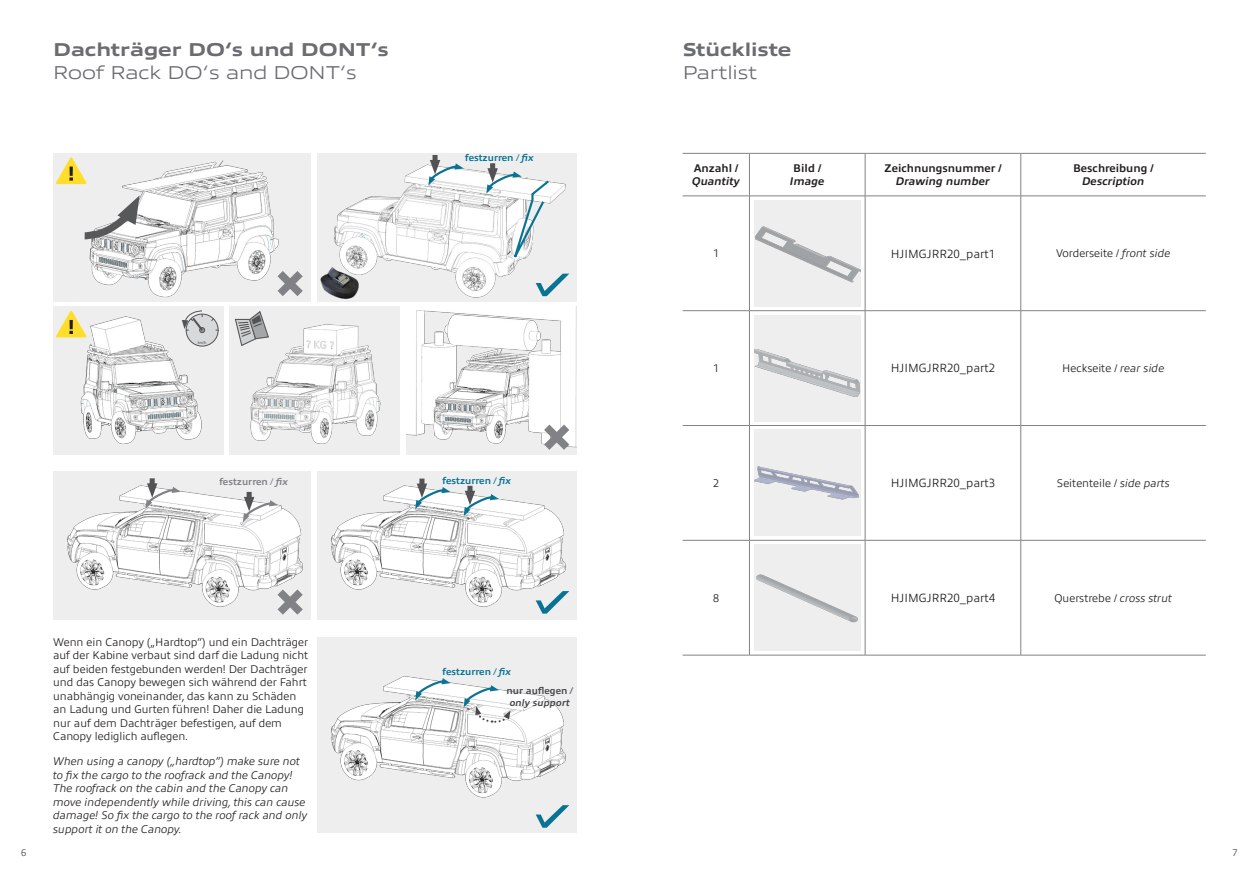
<style>
.page{position:relative;width:1259px;height:893px;background:#fff}
.page>*{position:absolute;margin:0;border:0;box-sizing:border-box;transform-origin:0 0}
.Heading_Kapitel{font:800 18.75px "Allumi Std Extended";letter-spacing:-.01em;color:#6b6c72}
.Heading_Kapitel-2{font:300 18.75px "Allumi Std Extended";letter-spacing:-.01em;color:#6b6c72}
.t1{font:300 12px "Allumi Std";color:#231f20}
.Bildunterschrift{font:300 11.25px/13.5px "Allumi Std";color:#231f20}
.Bildunterschrift-2{font:italic 300 11.25px/13.5px "Allumi Std";color:#231f20}
.Bildunterschrift-3{font:italic 700 11.25px/13.5px "Allumi Std";color:#231f20}
.Bildunterschrift-4{font:700 11.25px "Allumi Std";color:#231f20}
.t2{font:700 9.75px "Allumi Std";color:#087393}
.t3{font:700 9.75px "Allumi Std";color:#808285}
.t4{font:700 9.75px "Allumi Std";color:#47474c}
.t5{font:italic 700 9.75px "Allumi Std";color:#47474c}
.t6{font:300 9.75px "Allumi Std";color:#47474c}
.t7{font:4.05px "Arial";color:#535355}
.s1{font-weight:400;font-style:italic}
.s2{font-style:italic}
.s3{font-style:normal}
</style>
<div class="page">
<img style="left:230px;top:306px;width:170px;height:149px">
<svg style="left:234px;top:310px;width:36px;height:37px"></svg>
<img style="left:53px;top:306px;width:170px;height:149px">
<div style="left:186px;top:314px;width:32px;height:32px;background:#d8d9db;border-radius:50%"></div>
<div style="left:186px;top:314px;width:32px;height:32px;border:1px solid #535355;border-radius:50%"></div>
<svg style="left:182px;top:310px;width:36px;height:23px"></svg>
<svg style="left:56px;top:310px;width:31px;height:27px"></svg>
<img style="left:406px;top:310px;width:170px;height:145px">
<svg style="left:544px;top:425px;width:25px;height:25px"></svg>
<img style="left:53px;top:153px;width:257px;height:149px">
<svg style="left:56px;top:157px;width:31px;height:27px"></svg>
<svg style="left:277px;top:271px;width:26px;height:25px"></svg>
<svg style="left:78px;top:195px;width:62px;height:48px;background:#cbcccd"></svg>
<div style="left:317px;top:153px;width:259px;height:149px;background:#eeeeef"></div>
<img style="left:334px;top:155px;width:213px;height:143px">
<img style="left:320px;top:265px;width:40px;height:34px">
<div style="left:432px;top:155px;width:5px;height:10px;background:#535355"></div>
<div style="left:490px;top:163px;width:5px;height:10px;background:#535355"></div>
<svg style="left:428px;top:160px;width:36px;height:26px"></svg>
<svg style="left:486px;top:168px;width:83px;height:128px"></svg>
<img style="left:317px;top:471px;width:259px;height:149px">
<svg style="left:536px;top:591px;width:33px;height:23px"></svg>
<div style="left:419px;top:479px;width:5px;height:9px;background:#535355"></div>
<div style="left:467px;top:486px;width:5px;height:9px;background:#535355"></div>
<svg style="left:415px;top:484px;width:35px;height:25px"></svg>
<svg style="left:464px;top:491px;width:35px;height:25px"></svg>
<img style="left:53px;top:471px;width:257px;height:149px">
<svg style="left:277px;top:589px;width:26px;height:26px"></svg>
<div style="left:150px;top:478px;width:5px;height:10px;background:#535355"></div>
<div style="left:247px;top:492px;width:5px;height:10px;background:#535355"></div>
<svg style="left:146px;top:483px;width:35px;height:26px"></svg>
<svg style="left:243px;top:497px;width:35px;height:25px"></svg>
<img style="left:317px;top:637px;width:259px;height:196px">
<svg style="left:536px;top:805px;width:33px;height:23px"></svg>
<svg style="left:415px;top:678px;width:35px;height:22px"></svg>
<svg style="left:464px;top:685px;width:46px;height:39px"></svg>
<hr style="left:682px;top:153px;width:67px;height:1px;background:#808285">
<hr style="left:749px;top:153px;width:116px;height:1px;background:#808285">
<hr style="left:865px;top:153px;width:155px;height:1px;background:#808285">
<hr style="left:1020px;top:153px;width:185px;height:1px;background:#808285">
<hr style="left:682px;top:196px;width:67px;height:1px;background:#808285">
<hr style="left:749px;top:196px;width:116px;height:1px;background:#808285">
<hr style="left:865px;top:196px;width:155px;height:1px;background:#808285">
<hr style="left:1020px;top:196px;width:185px;height:1px;background:#808285">
<hr style="left:682px;top:310px;width:67px;height:1px;background:#808285">
<hr style="left:749px;top:310px;width:116px;height:1px;background:#808285">
<hr style="left:865px;top:310px;width:155px;height:1px;background:#808285">
<hr style="left:1020px;top:310px;width:185px;height:1px;background:#808285">
<hr style="left:682px;top:425px;width:67px;height:1px;background:#808285">
<hr style="left:749px;top:425px;width:116px;height:1px;background:#808285">
<hr style="left:865px;top:425px;width:155px;height:1px;background:#808285">
<hr style="left:1020px;top:425px;width:185px;height:1px;background:#808285">
<hr style="left:682px;top:540px;width:67px;height:1px;background:#808285">
<hr style="left:749px;top:540px;width:116px;height:1px;background:#808285">
<hr style="left:865px;top:540px;width:155px;height:1px;background:#808285">
<hr style="left:1020px;top:540px;width:185px;height:1px;background:#808285">
<hr style="left:682px;top:655px;width:67px;height:1px;background:#808285">
<hr style="left:749px;top:655px;width:116px;height:1px;background:#808285">
<hr style="left:865px;top:655px;width:155px;height:1px;background:#808285">
<hr style="left:1020px;top:655px;width:185px;height:1px;background:#808285">
<hr style="left:749px;top:154px;width:1px;height:42px;background:#808285">
<hr style="left:865px;top:154px;width:1px;height:42px;background:#808285">
<hr style="left:1020px;top:154px;width:1px;height:42px;background:#808285">
<hr style="left:749px;top:196px;width:1px;height:114px;background:#808285">
<hr style="left:865px;top:196px;width:1px;height:114px;background:#808285">
<hr style="left:1020px;top:196px;width:1px;height:114px;background:#808285">
<hr style="left:749px;top:311px;width:1px;height:114px;background:#808285">
<hr style="left:865px;top:311px;width:1px;height:114px;background:#808285">
<hr style="left:1020px;top:311px;width:1px;height:114px;background:#808285">
<hr style="left:749px;top:426px;width:1px;height:114px;background:#808285">
<hr style="left:865px;top:426px;width:1px;height:114px;background:#808285">
<hr style="left:1020px;top:426px;width:1px;height:114px;background:#808285">
<hr style="left:749px;top:540px;width:1px;height:115px;background:#808285">
<hr style="left:865px;top:540px;width:1px;height:115px;background:#808285">
<hr style="left:1020px;top:540px;width:1px;height:115px;background:#808285">
<div style="left:754px;top:200px;width:106px;height:106px;background:#eeeeef"></div>
<img style="left:755px;top:226px;width:105px;height:57px">
<div style="left:754px;top:315px;width:106px;height:106px;background:#eeeeef"></div>
<img style="left:754px;top:349px;width:106px;height:48px">
<div style="left:754px;top:430px;width:106px;height:106px;background:#eeeeef"></div>
<img style="left:754px;top:466px;width:105px;height:34px">
<div style="left:754px;top:545px;width:106px;height:106px;background:#eeeeef"></div>
<img style="left:756px;top:574px;width:102px;height:49px">
<p class="Heading_Kapitel" style="left:53px;top:40px;width:337px">Dachträger DO‘s und DONT‘s</p>
<p class="Heading_Kapitel-2" style="left:53px;top:62px;width:305px">Roof Rack DO‘s and DONT‘s</p>
<p class="t7" style="left:198px;top:339px;width:10px">km/h</p>
<p class="t2" style="left:465px;top:153px;width:70px">festzurren <span class="s1">/</span> <span class="s2">fix</span></p>
<p class="t3" style="left:219px;top:477px;width:70px">festzurren <span class="s1">/</span> <span class="s2">fix</span></p>
<p class="t2" style="left:442px;top:475px;width:70px">festzurren <span class="s1">/</span> <span class="s2">fix</span></p>
<p class="Bildunterschrift" style="left:53px;top:635px;width:257px">Wenn ein Canopy („Hardtop“) und ein Dachträger auf der Kabine verbaut sind darf die Ladung nicht auf beiden festgebunden werden! Der Dachträger und das Canopy bewegen sich während der Fahrt unabhängig voneinander, das kann zu Schäden an Ladung und Gurten führen! Daher die Ladung nur auf dem Dachträger befestigen, auf dem Canopy lediglich auflegen.</p>
<p class="Bildunterschrift-2" style="left:53px;top:755px;width:256px">When using a canopy („hardtop”) make sure not to fix the cargo to the roofrack and the Canopy!<br>The roofrack on the cabin and the Canopy can move independently while driving, this can cause damage! So fix the cargo to the roof rack and only support it on the Canopy.</p>
<p class="t2" style="left:442px;top:666px;width:70px">festzurren <span class="s1">/</span> <span class="s2">fix</span></p>
<p class="t4" style="left:506px;top:685px;width:68px">nur auflegen <span class="s1">/</span></p>
<p class="t5" style="left:510px;top:697px;width:61px">only support</p>
<p class="Heading_Kapitel" style="left:682px;top:40px;width:110px">Stückliste</p>
<p class="Heading_Kapitel-2" style="left:682px;top:62px;width:76px">Partlist</p>
<p class="Bildunterschrift-3" style="left:692px;top:162px;width:49px"><span class="s3">Anzahl /<br></span>Quantity</p>
<p class="Bildunterschrift-4" style="left:793px;top:162px;width:29px">Bild /</p>
<p class="Bildunterschrift-3" style="left:790px;top:175px;width:36px">Image</p>
<p class="Bildunterschrift-4" style="left:884px;top:162px;width:119px">Zeichnungsnummer /</p>
<p class="Bildunterschrift-3" style="left:896px;top:175px;width:96px">Drawing number</p>
<p class="Bildunterschrift-4" style="left:1073px;top:162px;width:82px">Beschreibung /</p>
<p class="Bildunterschrift-3" style="left:1082px;top:175px;width:64px">Description</p>
<p class="Bildunterschrift" style="left:713px;top:247px;width:7px">1</p>
<p class="t1" style="left:890px;top:247px;width:106px">HJIMGJRR20_part1</p>
<p class="Bildunterschrift" style="left:1056px;top:247px;width:116px">Vorderseite / <span class="s2">front side</span></p>
<p class="Bildunterschrift" style="left:713px;top:362px;width:7px">1</p>
<p class="t1" style="left:890px;top:362px;width:106px">HJIMGJRR20_part2</p>
<p class="Bildunterschrift" style="left:1062px;top:362px;width:104px">Heckseite / <span class="s2">rear side</span></p>
<p class="Bildunterschrift" style="left:713px;top:477px;width:7px">2</p>
<p class="t1" style="left:890px;top:477px;width:106px">HJIMGJRR20_part3</p>
<p class="Bildunterschrift" style="left:1057px;top:477px;width:114px">Seitenteile / <span class="s2">side parts</span></p>
<p class="Bildunterschrift" style="left:713px;top:591px;width:7px">8</p>
<p class="t1" style="left:890px;top:591px;width:106px">HJIMGJRR20_part4</p>
<p class="Bildunterschrift" style="left:1054px;top:591px;width:119px">Querstrebe / <span class="s2">cross strut</span></p>
<p class="t6" style="left:21px;top:847px;width:7px">6</p>
<p class="t6" style="left:1232px;top:847px;width:7px">7</p>
</div>
